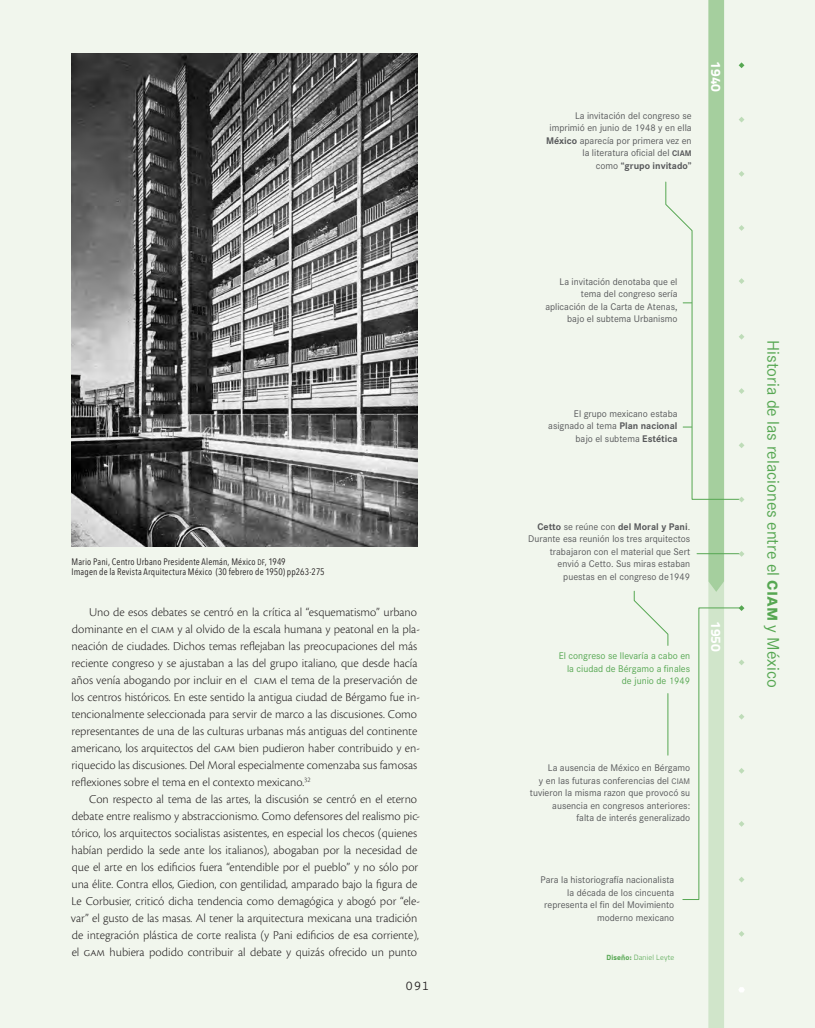
<style>
.page{position:relative;width:815px;height:1028px;background:#fff}
.page>*{position:absolute;margin:0;border:0;box-sizing:border-box;transform-origin:0 0}
.t1{font:17.5px "Corporate S";color:#56a752}
.t2{font:700 13.75px "Titillium";color:#fff}
.t3{font:700 13.75px "Prestige Elite Std";color:#231f20}
.cuerpo_de_texto_sang{font:300 12.5px/17px "Cronos Pro";color:#231f20}
.t4{font:10px/12.5px "Corporate S";color:#57585a;text-align:right}
.t5{font:10px/12.5px "Corporate S";color:#56a752;text-align:right}
.pie_de_fotos{font:9.38px "Avenir Next Condensed";letter-spacing:.015em;color:#231f20}
.t6{font:300 7.5px "Titillium";letter-spacing:.025em;color:#56a752}
.s1{font-family:"Avenir Next Condensed Regular SC850";font-size:8px}
.s2{font-family:"Avenir Next Condensed Regular SC850"}
.s3{font-weight:700}
.s4{font-family:"Corporate S Bold SC850";font-size:8.5px}
.s5{font-family:"Corporate S Regular SC850";font-size:8.5px}
.s6{font-family:"Corporate SSC";font-weight:700;font-size:20px}
</style>
<div class="page">
<hr style="left:0;top:0;width:1px;height:1028px;background:#f1f6ed">
<div style="left:1px;top:0;width:814px;height:1028px;background:#f1f6ed"></div>
<img style="left:71px;top:54px;width:346px;height:492px">
<svg style="left:634px;top:0;width:111px;height:1028px"></svg>
<p class="pie_de_fotos" style="left:72px;top:556px;width:216px">Mario Pani, Centro Urbano Presidente Alemán, México <span class="s1">df</span><span class="s2">,</span> 1949</p>
<p class="pie_de_fotos" style="left:72px;top:566px;width:255px">Imagen de la Revista Arquitectura México (30 febrero de 1950) pp263-275</p>
<p class="cuerpo_de_texto_sang" style="left:71px;top:604px;width:350px;text-indent:18px">Uno de esos debates se centró en la crítica al “esquematismo” urbano dominante en el ciam y al olvido de la escala humana y peatonal en la pla&shy;neación de ciudades. Dichos temas reflejaban las preocupaciones del más reciente congreso y se ajustaban a las del grupo italiano, que desde hacía años venía abogando por incluir en el ciam el tema de la preservación de los centros históricos. En este sentido la antigua ciudad de Bérgamo fue in&shy;tencionalmente seleccionada para servir de marco a las discusiones. Como representantes de una de las culturas urbanas más antiguas del continente americano, los arquitectos del gam bien pudieron haber contribuido y en&shy;riquecido las discusiones. Del Moral especialmente comenzaba sus famosas reflexiones sobre el tema en el contexto mexicano.<sup>32</sup></p>
<p class="cuerpo_de_texto_sang" style="left:71px;top:791px;width:350px;text-indent:18px">Con respecto al tema de las artes, la discusión se centró en el eterno debate entre realismo y abstraccionismo. Como defensores del realismo pic&shy;tórico, los arquitectos socialistas asistentes, en especial los checos (quienes habían perdido la sede ante los italianos), abogaban por la necesidad de que el arte en los edificios fuera “entendible por el pueblo” y no sólo por una élite. Contra ellos, Giedion, con gentilidad, amparado bajo la figura de Le Corbusier, criticó dicha tendencia como demagógica y abogó por “ele&shy;var” el gusto de las masas. Al tener la arquitectura mexicana una tradición de integración plástica de corte realista (y Pani edificios de esa corriente), el gam hubiera podido contribuir al debate y quizás ofrecido un punto</p>
<p class="t3" style="left:405px;top:978px;width:26px">091</p>
<p class="t4" style="left:546px;top:109px;width:147px">La invitación del congreso se imprimió en junio de 1948 y en ella<br><span class="s3">México</span> aparecía por primera vez en la literatura oficial del <span class="s4">CIAM<br></span>como <span class="s3">“grupo invitado”</span></p>
<p class="t2" style="left:724px;top:61px;width:32px;rotate:90deg">1940</p>
<p class="t4" style="left:560px;top:275px;width:119px">La invitación denotaba que el</p>
<p class="t4" style="left:581px;top:288px;width:98px">tema del congreso sería</p>
<p class="t4" style="left:545px;top:300px;width:134px">aplicación de la Carta de Atenas, bajo el subtema Urbanismo</p>
<p class="t4" style="left:574px;top:407px;width:105px">El grupo mexicano estaba</p>
<p class="t4" style="left:548px;top:419px;width:131px">asignado al tema <span class="s3">Plan nacional</span></p>
<p class="t4" style="left:575px;top:432px;width:104px">bajo el subtema <span class="s3">Estética</span></p>
<p class="t4" style="left:528px;top:520px;width:164px"><span class="s3">Cetto</span> se reúne con <span class="s3">del Moral y Pani</span>.<br>Durante esa reunión los tres arquitectos trabajaron con el material que Sert envió a Cetto. Sus miras estaban puestas en el congreso de1949</p>
<p class="t5" style="left:559px;top:650px;width:133px">El congreso se llevaría a cabo en la ciudad de Bérgamo a finales de junio de 1949</p>
<p class="t2" style="left:724px;top:621px;width:32px;rotate:90deg">1950</p>
<p class="t4" style="left:530px;top:761px;width:162px">La ausencia de México en Bérgamo<br>y en las futuras conferencias del <span class="s5">CIAM </span>tuvieron la misma razon que provocó su ausencia en congresos anteriores:</p>
<p class="t4" style="left:576px;top:811px;width:115px">falta de interés generalizado</p>
<p class="t4" style="left:541px;top:874px;width:135px">Para la historiografía nacionalista la década de los cincuenta representa el fin del Movimiento moderno mexicano</p>
<p class="t6" style="left:606px;top:952px;width:69px"><span class="s3">Diseño:</span> Daniel Leyte</p>
<p class="t1" style="left:783px;top:340px;width:349px;rotate:90deg">Historia de las relaciones entre el <span class="s6">ciam</span> y México</p>
</div>
